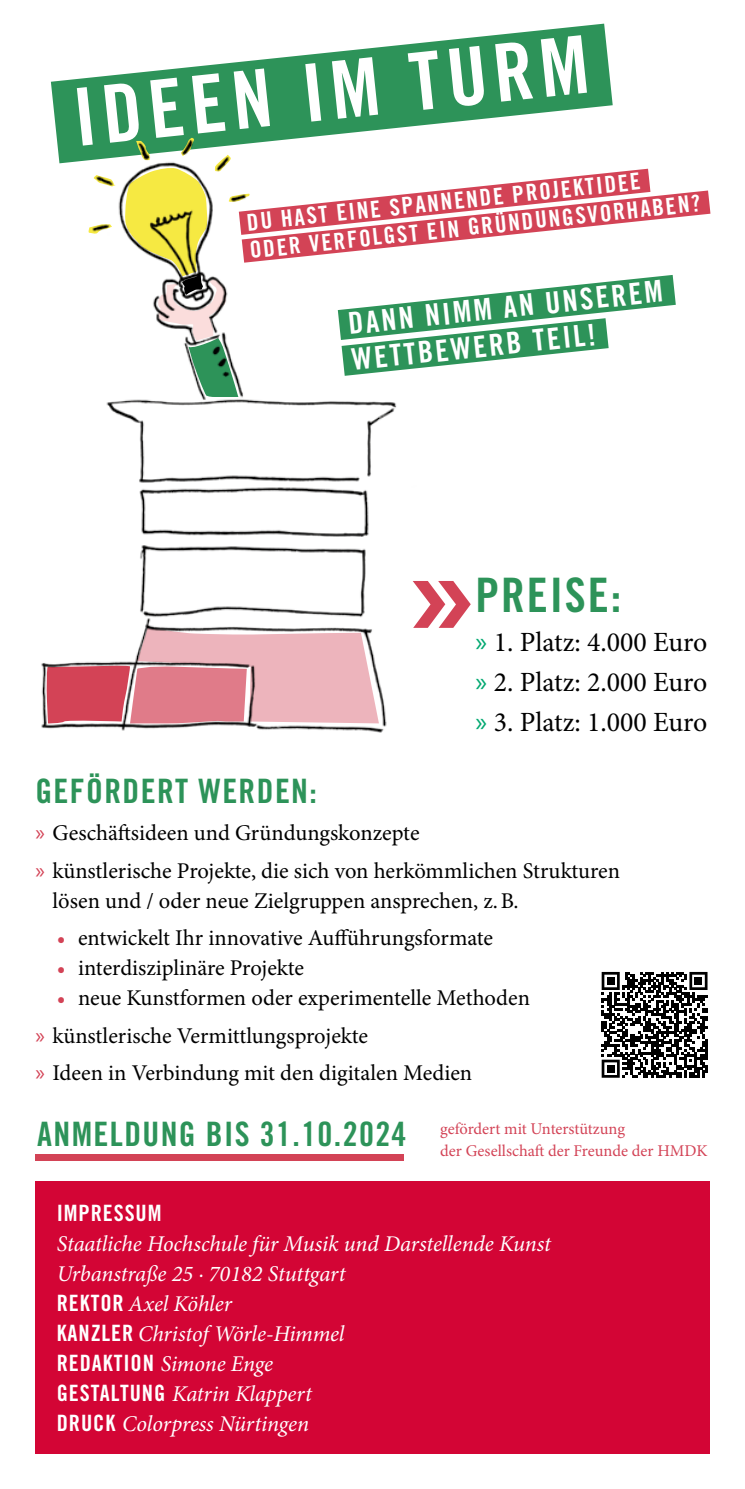
<style>
.page{position:relative;width:745px;height:1489px;background:#fff}
.page>*{position:absolute;margin:0;border:0;box-sizing:border-box;transform-origin:0 0}
.t1{font:152.25px "Trade Gothic LT Std Bd Cn 20";color:#d34356}
.t2{font:80px "Trade Gothic LT Std Bd Cn 20";color:#fff}
.t3{font:47.5px "Trade Gothic LT Std Bd Cn 20";letter-spacing:.04em;color:#2d9359}
.t4{font:33.75px "Trade Gothic LT Std Bd Cn 20";letter-spacing:.04em;color:#2d9359}
.t5{font:30px/36px "Trade Gothic LT Std Bd Cn 20";color:#fff}
.t6{font:27.75px/39.5px "Minion Pro";color:#000;text-align:justify}
.t7{font:23.25px/28px "Trade Gothic LT Std Bd Cn 20";color:#fff}
.t8{font:22.5px/37.5px "Minion Pro";color:#000}
.t9{font:italic 22.5px/30px "Minion Pro";letter-spacing:-.01em;color:#fff}
.t10{font:22.5px "Trade Gothic LT Std Bd Cn 20";letter-spacing:.04em;color:#fff}
.t11{font:16.5px/22px "Minion Pro";color:#d34356}
.s1{font-family:"Myriad Pro";color:#00a870}
.s2{font-family:"Myriad Pro";color:#d34356}
.s3{color:#d34356}
.s4{font-family:"Trade Gothic LT Std Bd Cn 20";font-size:33.75px;color:#2d9359}
.s5{font-family:"Trade Gothic LT Std Bd Cn 20";font-style:normal}
</style>
<div class="page">
<div style="left:35px;top:1181px;width:674px;height:272px;background:#d30535"></div>
<svg style="left:51px;top:24px;width:561px;height:106px;fill:#2d9359"></svg>
<img style="left:41px;top:130px;width:356px;height:603px">
<svg style="left:124px;top:137px;width:582px;height:260px"></svg>
<div style="left:35px;top:1154px;width:369px;height:6px;background:#d34356"></div>
<svg style="left:601px;top:971px;width:106px;height:106px"></svg>
<div style="left:606px;top:977px;width:8px;height:7px;background:#000"></div>
<div style="left:694px;top:977px;width:8px;height:7px;background:#000"></div>
<div style="left:606px;top:1064px;width:8px;height:8px;background:#000"></div>
<h2 class="t2" style="left:69px;top:69px;width:518px;rotate:-6deg">IDEEN IM TURM</h2>
<p class="t7" style="left:245px;top:208px;width:454px;rotate:-6deg">DU HAST EINE SPANNENDE PROJEKTIDEE<br>ODER VERFOLGST EIN GRÜNDUNGSVORHABEN?</p>
<h3 class="t5" style="left:346px;top:305px;width:317px;rotate:-6deg">DANN NIMM AN UNSEREM<br>WETTBEWERB TEIL!</h3>
<h3 class="t3" style="left:475px;top:566px;width:147px">PREISE:</h3>
<p class="t6" style="left:475px;top:623px;width:233px"><span class="s1">»</span> 1. Platz: 4.000 Euro <span class="s1">»</span> 2. Platz: 2.000 Euro <span class="s1">»</span> 3. Platz: 1.000 Euro</p>
<h1 class="t1" style="left:404px;top:498px;width:78px">»</h1>
<h3 class="t4" style="left:35px;top:770px;width:283px">GEFÖRDERT WERDEN:</h3>
<p class="t8" style="left:35px;top:814px;width:586px"><span class="s2">»</span> Geschäftsideen und Gründungskonzepte<br><span class="s2">»</span> künstlerische Projekte, die sich von herkömmlichen Strukturen</p>
<p class="t8" style="left:52px;top:881px;width:467px">lösen und / oder neue Zielgruppen ansprechen, z.B.</p>
<p class="t8" style="left:57px;top:919px;width:437px"><span class="s3">•</span> entwickelt Ihr innovative Aufführungsformate</p>
<p class="t8" style="left:57px;top:949px;width:249px"><span class="s3">•</span> interdisziplinäre Projekte</p>
<p class="t8" style="left:35px;top:979px;width:496px;text-indent:21px"><span class="s3">•</span> neue Kunstformen oder experimentelle Methoden <span class="s2">»</span> künstlerische Vermittlungsprojekte<br><span class="s2">»</span> Ideen in Verbindung mit den digitalen Medien</p>
<p class="t11" style="left:440px;top:1117px;width:268px;text-indent:-403px"><span class="s4">ANMELDUNG BIS 31.10.2024</span> gefördert mit Unterstützung<br>der Gesellschaft der Freunde der HMDK</p>
<p class="t10" style="left:57px;top:1199px;width:106px">IMPRESSUM</p>
<p class="t9" style="left:57px;top:1228px;width:495px">Staatliche Hochschule für Musik und Darstellende Kunst<br>Urbanstraße 25 · 70182 Stuttgart<br><span class="s5">REKTOR</span> Axel Köhler<br><span class="s5">KANZLER</span> Christof Wörle-Himmel<br><span class="s5">REDAKTION</span> Simone Enge<br><span class="s5">GESTALTUNG</span> Katrin Klappert<br><span class="s5">DRUCK</span> Colorpress Nürtingen</p>
</div>
